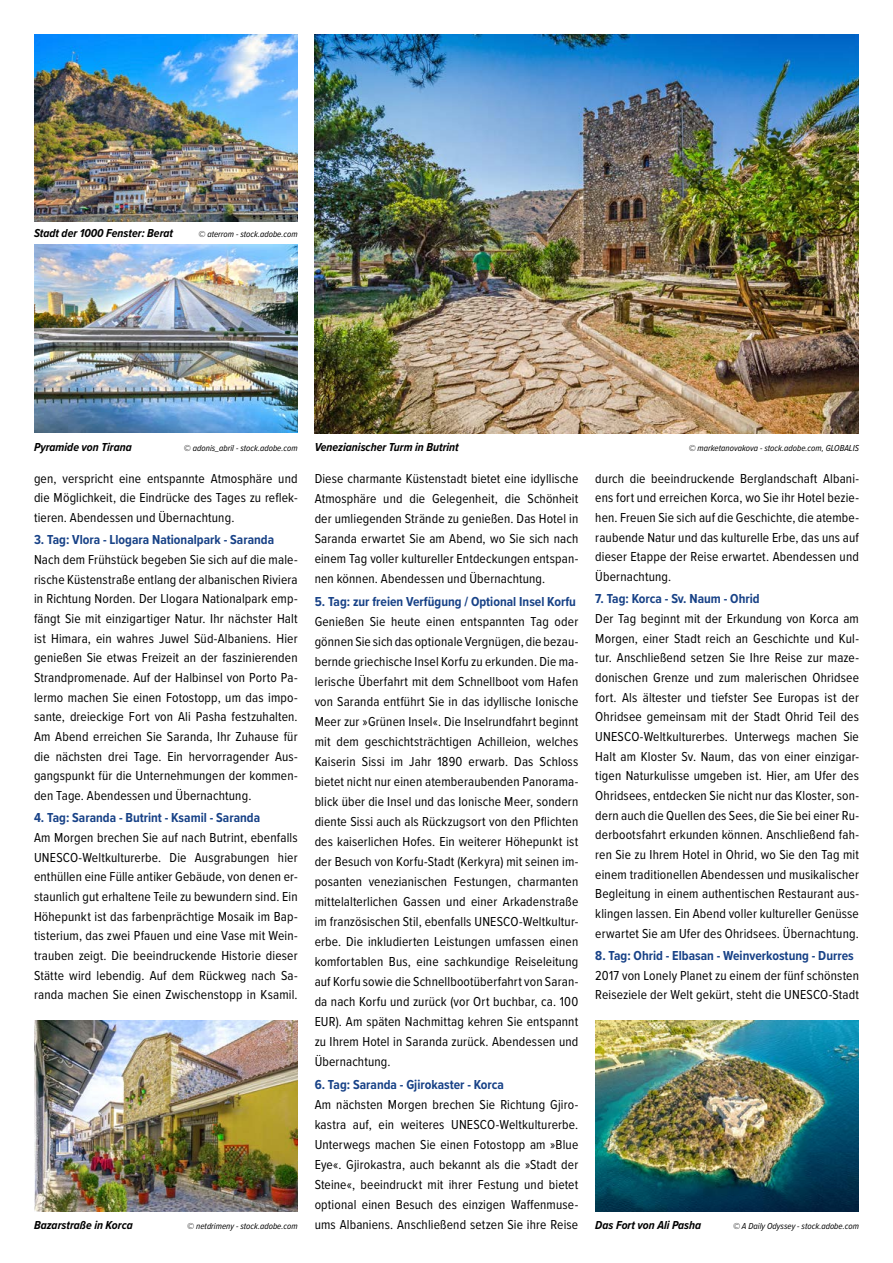
<style>
.page{position:relative;width:893px;height:1263px;background:#fff}
.page>*{position:absolute;margin:0;border:0;box-sizing:border-box;transform-origin:0 0}
.t1{font:13.5px/19.6px "Proxima Nova Cond";letter-spacing:.01em;color:#000;text-align:justify}
.t2{font:700 13.5px "Proxima Nova Cond";color:#184287}
.t3{font:italic 700 12px "Proxima Nova Cond";color:#000}
.t4{font:italic 9px "Proxima Nova Cond";color:#000}
</style>
<div class="page">
<img style="left:315px;top:34px;width:544px;height:400px">
<img style="left:34px;top:34px;width:264px;height:187px">
<img style="left:34px;top:244px;width:264px;height:189px">
<img style="left:34px;top:1020px;width:264px;height:192px">
<img style="left:595px;top:1020px;width:264px;height:192px">
<p class="t3" style="left:34px;top:224px;width:141px">Stadt der 1000 Fenster: Berat</p>
<p class="t4" style="left:198px;top:227px;width:101px">© aterrom - stock.adobe.com</p>
<p class="t3" style="left:34px;top:438px;width:99px">Pyramide von Tirana</p>
<p class="t4" style="left:184px;top:441px;width:115px">© adonis_abril - stock.adobe.com</p>
<p class="t3" style="left:315px;top:438px;width:146px">Venezianischer Turm in Butrint</p>
<p class="t4" style="left:689px;top:441px;width:172px">© marketanovakova - stock.adobe.com, GLOBALIS</p>
<p class="t1" style="left:595px;top:468px;width:265px">durch die beeindruckende Berglandschaft Albani&shy;ens fort und erreichen Korca, wo Sie ihr Hotel bezie&shy;hen. Freuen Sie sich auf die Geschichte, die atembe&shy;raubende Natur und das kulturelle Erbe, das uns auf dieser Etappe der Reise erwartet. Abendessen und Übernachtung.</p>
<p class="t2" style="left:595px;top:589px;width:166px">7. Tag: Korca - Sv. Naum - Ohrid</p>
<p class="t1" style="left:595px;top:608px;width:265px">Der Tag beginnt mit der Erkundung von Korca am Morgen, einer Stadt reich an Geschichte und Kul&shy;tur. Anschließend setzen Sie Ihre Reise zur maze&shy;donischen Grenze und zum malerischen Ohridsee fort. Als ältester und tiefster See Europas ist der Ohridsee gemeinsam mit der Stadt Ohrid Teil des UNESCO-Weltkulturerbes. Unterwegs machen Sie Halt am Kloster Sv. Naum, das von einer einzigar&shy;tigen Naturkulisse umgeben ist. Hier, am Ufer des Ohridsees, entdecken Sie nicht nur das Kloster, son&shy;dern auch die Quellen des Sees, die Sie bei einer Ru&shy;derbootsfahrt erkunden können. Anschließend fah&shy;ren Sie zu Ihrem Hotel in Ohrid, wo Sie den Tag mit einem traditionellen Abendessen und musikalischer Begleitung in einem authentischen Restaurant aus&shy;klingen lassen. Ein Abend voller kultureller Genüsse erwartet Sie am Ufer des Ohridsees. Übernachtung.</p>
<p class="t2" style="left:595px;top:945px;width:260px">8. Tag: Ohrid - Elbasan - Weinverkostung - Durres</p>
<p class="t1" style="left:595px;top:965px;width:265px">2017 von Lonely Planet zu einem der fünf schönsten<br>Reiseziele der Welt gekürt, steht die UNESCO-Stadt</p>
<p class="t1" style="left:315px;top:468px;width:265px">Diese charmante Küstenstadt bietet eine idyllische Atmosphäre und die Gelegenheit, die Schönheit der umliegenden Strände zu genießen. Das Hotel in Saranda erwartet Sie am Abend, wo Sie sich nach einem Tag voller kultureller Entdeckungen entspan&shy;nen können. Abendessen und Übernachtung.</p>
<p class="t2" style="left:315px;top:591px;width:263px">5. Tag: zur freien Verfügung / Optional Insel Korfu</p>
<p class="t1" style="left:315px;top:610px;width:265px">Genießen Sie heute einen entspannten Tag oder gönnen Sie sich das optionale Vergnügen, die bezau&shy;bernde griechische Insel Korfu zu erkunden. Die ma&shy;lerische Überfahrt mit dem Schnellboot vom Hafen von Saranda entführt Sie in das idyllische Ionische Meer zur »Grünen Insel«. Die Inselrundfahrt beginnt mit dem geschichtsträchtigen Achilleion, welches Kaiserin Sissi im Jahr 1890 erwarb. Das Schloss bietet nicht nur einen atemberaubenden Panorama&shy;blick über die Insel und das Ionische Meer, sondern diente Sissi auch als Rückzugsort von den Pflichten des kaiserlichen Hofes. Ein weiterer Höhepunkt ist der Besuch von Korfu-Stadt (Kerkyra) mit seinen im&shy;posanten venezianischen Festungen, charmanten mittelalterlichen Gassen und einer Arkadenstraße im französischen Stil, ebenfalls UNESCO-Weltkultur&shy;erbe. Die inkludierten Leistungen umfassen einen komfortablen Bus, eine sachkundige Reiseleitung auf Korfu sowie die Schnellbootüberfahrt von Saran&shy;da nach Korfu und zurück (vor Ort buchbar, ca. 100<br>EUR). Am späten Nachmittag kehren Sie entspannt zu Ihrem Hotel in Saranda zurück. Abendessen und Übernachtung.</p>
<p class="t2" style="left:315px;top:1074px;width:191px">6. Tag: Saranda - Gjirokaster - Korca</p>
<p class="t1" style="left:315px;top:1094px;width:265px">Am nächsten Morgen brechen Sie Richtung Gjiro&shy;kastra auf, ein weiteres UNESCO-Weltkulturerbe.<br>Unterwegs machen Sie einen Fotostopp am »Blue Eye«. Gjirokastra, auch bekannt als die »Stadt der Steine«, beeindruckt mit ihrer Festung und bietet optional einen Besuch des einzigen Waffenmuse&shy;ums Albaniens. Anschließend setzen Sie ihre Reise</p>
<p class="t1" style="left:34px;top:468px;width:265px">gen, verspricht eine entspannte Atmosphäre und die Möglichkeit, die Eindrücke des Tages zu reflek&shy;tieren. Abendessen und Übernachtung.</p>
<p class="t2" style="left:34px;top:530px;width:242px">3. Tag: Vlora - Llogara Nationalpark - Saranda</p>
<p class="t1" style="left:34px;top:549px;width:265px">Nach dem Frühstück begeben Sie sich auf die male&shy;rische Küstenstraße entlang der albanischen Riviera in Richtung Norden. Der Llogara Nationalpark emp&shy;fängt Sie mit einzigartiger Natur. Ihr nächster Halt ist Himara, ein wahres Juwel Süd-Albaniens. Hier genießen Sie etwas Freizeit an der faszinierenden Strandpromenade. Auf der Halbinsel von Porto Pa&shy;lermo machen Sie einen Fotostopp, um das impo&shy;sante, dreieckige Fort von Ali Pasha festzuhalten.<br>Am Abend erreichen Sie Saranda, Ihr Zuhause für die nächsten drei Tage. Ein hervorragender Aus&shy;gangspunkt für die Unternehmungen der kommen&shy;den Tage. Abendessen und Übernachtung.</p>
<p class="t2" style="left:34px;top:808px;width:228px">4. Tag: Saranda - Butrint - Ksamil - Saranda</p>
<p class="t1" style="left:34px;top:827px;width:265px">Am Morgen brechen Sie auf nach Butrint, ebenfalls UNESCO-Weltkulturerbe. Die Ausgrabungen hier enthüllen eine Fülle antiker Gebäude, von denen er&shy;staunlich gut erhaltene Teile zu bewundern sind. Ein Höhepunkt ist das farbenprächtige Mosaik im Bap&shy;tisterium, das zwei Pfauen und eine Vase mit Wein&shy;trauben zeigt. Die beeindruckende Historie dieser Stätte wird lebendig. Auf dem Rückweg nach Sa&shy;randa machen Sie einen Zwischenstopp in Ksamil.</p>
<p class="t3" style="left:34px;top:1216px;width:100px">Bazarstraße in Korca</p>
<p class="t4" style="left:187px;top:1219px;width:112px">© netdrimeny - stock.adobe.com</p>
<p class="t3" style="left:595px;top:1216px;width:107px">Das Fort von Ali Pasha</p>
<p class="t4" style="left:733px;top:1219px;width:127px">© A Daily Odyssey - stock.adobe.com</p>
</div>
